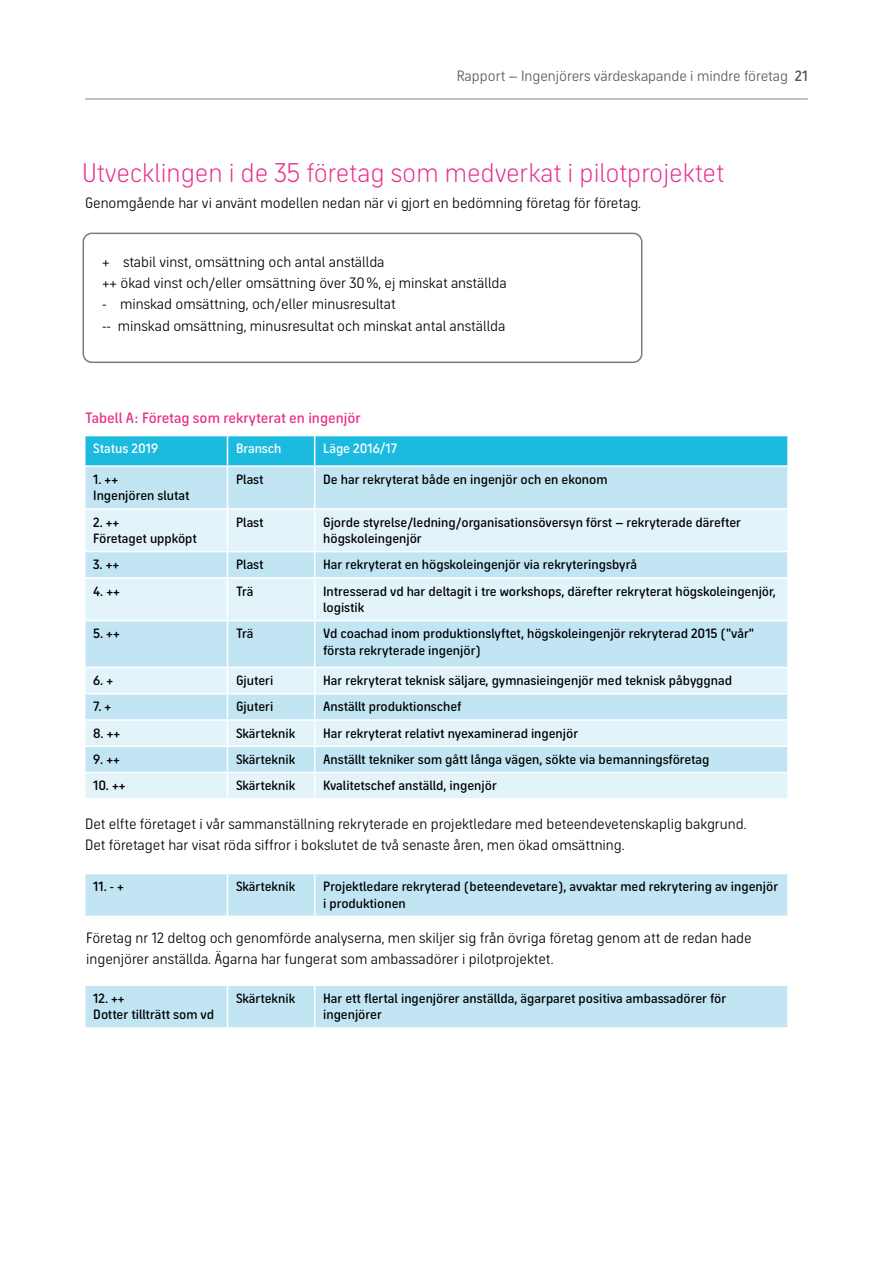
<style>
.page{position:relative;width:893px;height:1263px;background:#fff}
.page>*{position:absolute;margin:0;border:0;box-sizing:border-box;transform-origin:0 0}
.t1{font:300 27px "Sveriges Ingenjorer";color:#e8308a}
.t2{font:15px/21.3px "Sveriges Ingenjorer";color:#000}
.t3{font:15px "Sveriges Ingenjorer";color:#575756}
.t4{font:600 15px "Sveriges Ingenjorer";color:#e8308a}
.t5{font:600 13.5px/16.5px "Sveriges Ingenjorer";color:#000}
.t6{font:600 13.5px "Sveriges Ingenjorer";color:#fff}
.s1{font-weight:600}
</style>
<div class="page">
<hr style="left:85px;top:99px;width:723px;height:1px;background:#878787">
<div style="left:85px;top:436px;width:142px;height:30px;background:#1dbadf"></div>
<div style="left:85px;top:467px;width:702px;height:41px;background:#c2e5f4"></div>
<svg style="left:85px;top:510px;width:702px;height:288px;background:#d4edf7"></svg>
<div style="left:227px;top:436px;width:561px;height:29px;background:#1dbadf"></div>
<hr style="left:84px;top:465px;width:143px;height:2px;background:#fff">
<hr style="left:84px;top:551px;width:143px;height:1px;background:#fff">
<hr style="left:84px;top:577px;width:143px;height:2px;background:#fff">
<hr style="left:84px;top:620px;width:143px;height:1px;background:#fff">
<hr style="left:84px;top:667px;width:143px;height:1px;background:#fff">
<hr style="left:84px;top:693px;width:143px;height:1px;background:#fff">
<hr style="left:227px;top:693px;width:88px;height:1px;background:#fff">
<hr style="left:315px;top:693px;width:474px;height:1px;background:#fff">
<hr style="left:84px;top:719px;width:143px;height:2px;background:#fff">
<hr style="left:227px;top:719px;width:88px;height:2px;background:#fff">
<hr style="left:315px;top:719px;width:474px;height:2px;background:#fff">
<hr style="left:84px;top:745px;width:143px;height:2px;background:#fff">
<hr style="left:227px;top:745px;width:88px;height:2px;background:#fff">
<hr style="left:315px;top:745px;width:474px;height:2px;background:#fff">
<hr style="left:84px;top:772px;width:143px;height:1px;background:#fff">
<hr style="left:227px;top:772px;width:88px;height:1px;background:#fff">
<hr style="left:315px;top:772px;width:474px;height:1px;background:#fff">
<hr style="left:227px;top:467px;width:1px;height:41px;background:#fff">
<hr style="left:314px;top:467px;width:1px;height:41px;background:#fff">
<hr style="left:227px;top:620px;width:88px;height:1px;background:#fff">
<hr style="left:227px;top:621px;width:1px;height:46px;background:#fff">
<hr style="left:315px;top:620px;width:474px;height:1px;background:#fff">
<hr style="left:314px;top:621px;width:1px;height:46px;background:#fff">
<hr style="left:227px;top:510px;width:1px;height:41px;background:#fff">
<hr style="left:314px;top:510px;width:1px;height:41px;background:#fff">
<hr style="left:227px;top:667px;width:88px;height:1px;background:#fff">
<svg style="left:227px;top:668px;width:1px;height:130px"></svg>
<hr style="left:315px;top:667px;width:474px;height:1px;background:#fff">
<svg style="left:314px;top:668px;width:1px;height:130px"></svg>
<hr style="left:227px;top:551px;width:88px;height:1px;background:#fff">
<svg style="left:227px;top:552px;width:1px;height:25px"></svg>
<hr style="left:315px;top:551px;width:474px;height:1px;background:#fff">
<svg style="left:314px;top:552px;width:1px;height:25px"></svg>
<hr style="left:227px;top:577px;width:88px;height:2px;background:#fff">
<hr style="left:227px;top:579px;width:1px;height:41px;background:#fff">
<hr style="left:315px;top:577px;width:474px;height:2px;background:#fff">
<hr style="left:314px;top:579px;width:1px;height:41px;background:#fff">
<div style="left:85px;top:874px;width:702px;height:41px;background:#c2e5f4"></div>
<hr style="left:227px;top:874px;width:1px;height:41px;background:#fff">
<hr style="left:314px;top:874px;width:1px;height:41px;background:#fff">
<div style="left:85px;top:986px;width:702px;height:41px;background:#c2e5f4"></div>
<hr style="left:227px;top:986px;width:1px;height:41px;background:#fff">
<hr style="left:314px;top:986px;width:1px;height:41px;background:#fff">
<div style="left:83px;top:233px;width:559px;height:130px;border:2px solid #7c7b7b;border-radius:9px"></div>
<p class="t3" style="left:457px;top:67px;width:353px">Rapport – Ingenjörers värdeskapande i mindre företag <span class="s1">21</span></p>
<h1 class="t1" style="left:82px;top:157px;width:644px">Utvecklingen i de 35 företag som medverkat i pilotprojektet</h1>
<p class="t2" style="left:85px;top:192px;width:557px">Genomgående har vi använt modellen nedan när vi gjort en bedömning företag för företag.</p>
<p class="t2" style="left:102px;top:251px;width:406px">+ stabil vinst, omsättning och antal anställda<br>++ ökad vinst och/eller omsättning över 30 %, ej minskat anställda</p>
<p class="t2" style="left:102px;top:293px;width:405px">- minskad omsättning, och/eller minusresultat<br>-- minskad omsättning, minusresultat och minskat antal anställda</p>
<p class="t4" style="left:85px;top:409px;width:277px">Tabell A: Företag som rekryterat en ingenjör</p>
<p class="t6" style="left:93px;top:441px;width:66px">Status 2019</p>
<p class="t6" style="left:236px;top:441px;width:47px">Bransch</p>
<p class="t6" style="left:323px;top:441px;width:76px">Läge 2016/17</p>
<p class="t5" style="left:93px;top:471px;width:98px">1. ++<br>Ingenjören slutat</p>
<p class="t5" style="left:236px;top:471px;width:29px">Plast</p>
<p class="t5" style="left:323px;top:471px;width:286px">De har rekryterat både en ingenjör och en ekonom</p>
<p class="t5" style="left:93px;top:513px;width:105px">2. ++<br>Företaget uppköpt</p>
<p class="t5" style="left:236px;top:513px;width:29px">Plast</p>
<p class="t5" style="left:323px;top:513px;width:419px">Gjorde styrelse/ledning/organisationsöversyn först – rekryterade därefter högskoleingenjör</p>
<p class="t5" style="left:93px;top:556px;width:27px">3. ++</p>
<p class="t5" style="left:236px;top:556px;width:29px">Plast</p>
<p class="t5" style="left:323px;top:556px;width:315px">Har rekryterat en högskoleingenjör via rekryteringsbyrå</p>
<p class="t5" style="left:93px;top:582px;width:28px">4. ++</p>
<p class="t5" style="left:236px;top:582px;width:19px">Trä</p>
<p class="t5" style="left:323px;top:582px;width:454px">Intresserad vd har deltagit i tre workshops, därefter rekryterat högskoleingenjör, logistik</p>
<p class="t5" style="left:93px;top:625px;width:28px">5. ++</p>
<p class="t5" style="left:236px;top:625px;width:19px">Trä</p>
<p class="t5" style="left:323px;top:625px;width:433px">Vd coachad inom produktionslyftet, högskoleingenjör rekryterad 2015 ("vår" första rekryterade ingenjör)</p>
<p class="t5" style="left:93px;top:672px;width:21px">6. +</p>
<p class="t5" style="left:236px;top:672px;width:39px">Gjuteri</p>
<p class="t5" style="left:323px;top:672px;width:410px">Har rekryterat teknisk säljare, gymnasieingenjör med teknisk påbyggnad</p>
<p class="t5" style="left:93px;top:698px;width:20px">7. +</p>
<p class="t5" style="left:236px;top:698px;width:39px">Gjuteri</p>
<p class="t5" style="left:323px;top:698px;width:140px">Anställt produktionschef</p>
<p class="t5" style="left:93px;top:725px;width:28px">8. ++</p>
<p class="t5" style="left:236px;top:725px;width:61px">Skärteknik</p>
<p class="t5" style="left:323px;top:725px;width:257px">Har rekryterat relativt nyexaminerad ingenjör</p>
<p class="t5" style="left:93px;top:751px;width:28px">9. ++</p>
<p class="t5" style="left:236px;top:751px;width:61px">Skärteknik</p>
<p class="t5" style="left:323px;top:751px;width:388px">Anställt tekniker som gått långa vägen, sökte via bemanningsföretag</p>
<p class="t5" style="left:93px;top:777px;width:34px">10. ++</p>
<p class="t5" style="left:236px;top:777px;width:61px">Skärteknik</p>
<p class="t5" style="left:323px;top:777px;width:175px">Kvalitetschef anställd, ingenjör</p>
<p class="t2" style="left:85px;top:813px;width:663px">Det elfte företaget i vår sammanställning rekryterade en projektledare med beteendevetenskaplig bakgrund.<br>Det företaget har visat röda siffror i bokslutet de två senaste åren, men ökad omsättning.</p>
<p class="t5" style="left:93px;top:878px;width:32px">11. - +</p>
<p class="t5" style="left:236px;top:878px;width:61px">Skärteknik</p>
<p class="t5" style="left:323px;top:878px;width:457px">Projektledare rekryterad (beteendevetare), avvaktar med rekrytering av ingenjör i produktionen</p>
<p class="t2" style="left:86px;top:927px;width:667px">Företag nr 12 deltog och genomförde analyserna, men skiljer sig från övriga företag genom att de redan hade ingenjörer anställda. Ägarna har fungerat som ambassadörer i pilotprojektet.</p>
<p class="t5" style="left:93px;top:990px;width:122px">12. ++<br>Dotter tillträtt som vd</p>
<p class="t5" style="left:236px;top:990px;width:61px">Skärteknik</p>
<p class="t5" style="left:323px;top:990px;width:405px">Har ett flertal ingenjörer anställda, ägarparet positiva ambassadörer för ingenjörer</p>
</div>
